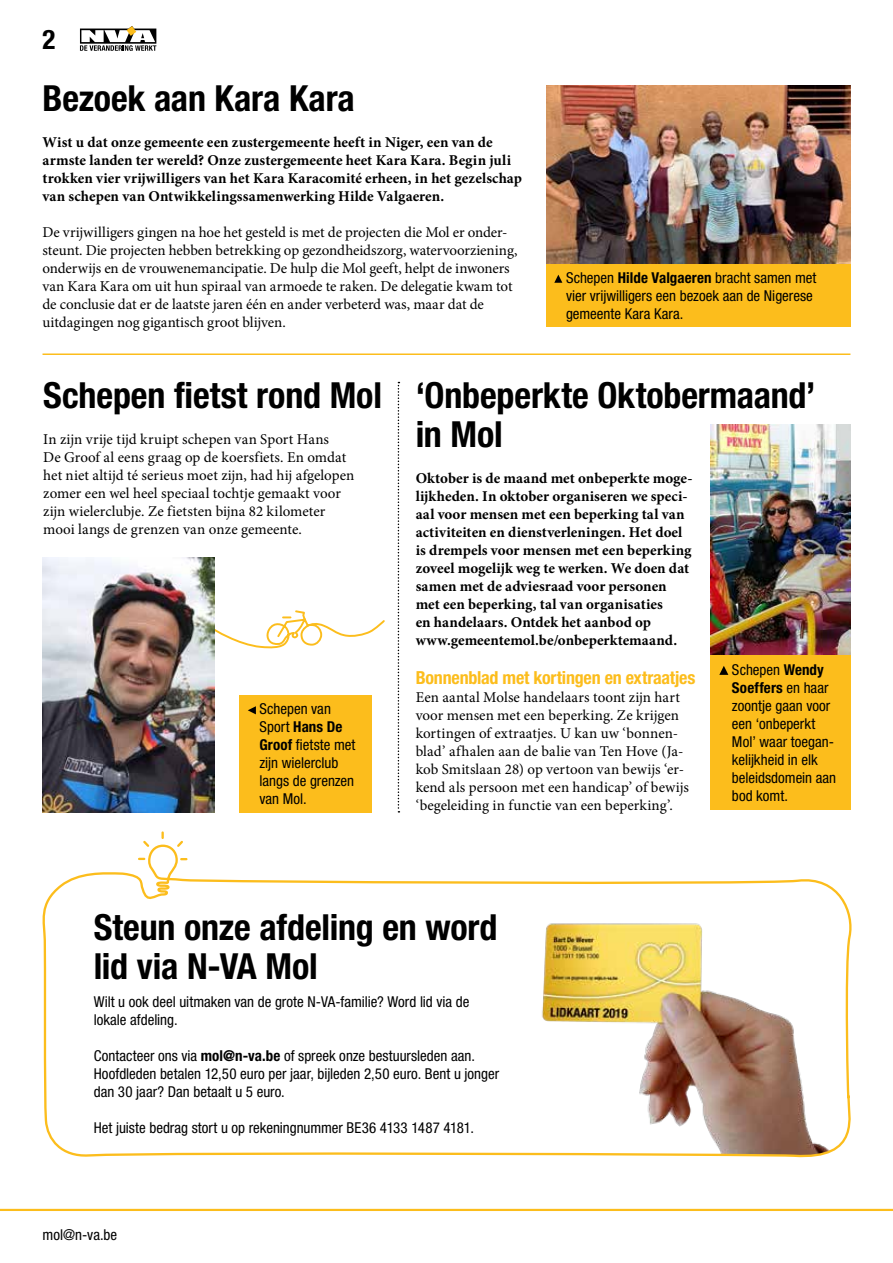
<style>
.page{position:relative;width:893px;height:1263px;background:#fff}
.page>*{position:absolute;margin:0;border:0;box-sizing:border-box;transform-origin:0 0}
.t1{font:700 condensed 36px/39px "Helvetica Neue LT Std";letter-spacing:-.005em;color:#000}
.t2{font:700 condensed 27px "Helvetica Neue LT Std";color:#000}
.t3{font:700 condensed 18px "Helvetica Neue LT Std";letter-spacing:-.01em;color:#fcbd1c}
.t4{font:15px/18px "Minion Pro";color:#000}
.t5{font:700 15px/18px "Minion Pro";letter-spacing:.005em;color:#000}
.t6{font:condensed 15px/18px "Helvetica Neue LT Std";color:#000}
.s1{font-weight:700}
</style>
<div class="page">
<svg style="left:214px;top:609px;width:171px;height:42px"></svg>
<img style="left:546px;top:85px;width:304px;height:179px">
<div style="left:546px;top:264px;width:304px;height:63px;background:#fcbd1c"></div>
<svg style="left:554px;top:275px;width:8px;height:8px"></svg>
<img style="left:710px;top:424px;width:140px;height:231px">
<div style="left:710px;top:655px;width:140px;height:155px;background:#fcbd1c"></div>
<svg style="left:719px;top:666px;width:9px;height:9px"></svg>
<img style="left:43px;top:557px;width:171px;height:255px">
<div style="left:240px;top:695px;width:132px;height:117px;background:#fcbd1c"></div>
<svg style="left:248px;top:706px;width:8px;height:8px"></svg>
<hr style="left:43px;top:353px;width:807px;height:2px;background:#fcbd1c">
<svg style="left:398px;top:382px;width:1px;height:430px"></svg>
<svg style="left:42px;top:831px;width:810px;height:327px"></svg>
<svg style="left:0;top:1208px;width:893px;height:3px;background:#fccf5b"></svg>
<svg style="left:80px;top:26px;width:76px;height:25px"></svg>
<h2 class="t2" style="left:43px;top:23px;width:14px">2</h2>
<h1 class="t1" style="left:43px;top:78px;width:314px">Bezoek aan Kara Kara</h1>
<p class="t5" style="left:43px;top:133px;width:481px">Wist u dat onze gemeente een zustergemeente heeft in Niger, een van de armste landen ter wereld? Onze zustergemeente heet Kara Kara. Begin juli trokken vier vrijwilligers van het Kara Karacomité erheen, in het gezelschap van schepen van Ontwikkelingssamenwerking Hilde Valgaeren.</p>
<p class="t4" style="left:43px;top:223px;width:477px">De vrijwilligers gingen na hoe het gesteld is met de projecten die Mol er onder&shy;steunt. Die projecten hebben betrekking op gezondheidszorg, watervoorziening, onderwijs en de vrouwenemancipatie. De hulp die Mol geeft, helpt de inwoners van Kara Kara om uit hun spiraal van armoede te raken. De delegatie kwam tot de conclusie dat er de laatste jaren één en ander verbeterd was, maar dat de uitdagingen nog gigantisch groot blijven.</p>
<p class="t6" style="left:566px;top:268px;width:252px">Schepen <span class="s1">Hilde Valgaeren</span> bracht samen met vier vrijwilligers een bezoek aan de Nigerese gemeente Kara Kara.</p>
<h1 class="t1" style="left:43px;top:375px;width:340px">Schepen fietst rond Mol</h1>
<p class="t4" style="left:43px;top:430px;width:313px">In zijn vrije tijd kruipt schepen van Sport Hans<br>De Groof al eens graag op de koersfiets. En omdat het niet altijd té serieus moet zijn, had hij afgelopen zomer een wel heel speciaal tochtje gemaakt voor zijn wielerclubje. Ze fietsten bijna 82 kilometer mooi langs de grenzen van onze gemeente.</p>
<p class="t6" style="left:259px;top:700px;width:98px">Schepen van<br>Sport <span class="s1">Hans De<br>Groof</span> fietste met zijn wielerclub langs de grenzen van Mol.</p>
<h1 class="t1" style="left:416px;top:375px;width:401px">‘Onbeperkte Oktobermaand’ in Mol</h1>
<p class="t5" style="left:416px;top:468px;width:278px">Oktober is de maand met onbeperkte moge&shy;lijkheden. In oktober organiseren we speci&shy;aal voor mensen met een beperking tal van activiteiten en dienstverleningen. Het doel is drempels voor mensen met een beperking zoveel mogelijk weg te werken. We doen dat samen met de adviesraad voor personen met een beperking, tal van organisaties<br>en handelaars. Ontdek het aanbod op www.gemeentemol.be/onbeperktemaand.</p>
<p class="t3" style="left:416px;top:666px;width:281px">Bonnenblad met kortingen en extraatjes</p>
<p class="t4" style="left:416px;top:688px;width:275px">Een aantal Molse handelaars toont zijn hart voor mensen met een beperking. Ze krijgen kortingen of extraatjes. U kan uw ‘bonnen&shy;blad’ afhalen aan de balie van Ten Hove (Ja&shy;kob Smitslaan 28) op vertoon van bewijs ‘er&shy;kend als persoon met een handicap’ of bewijs ‘begeleiding in functie van een beperking’.</p>
<p class="t6" style="left:732px;top:660px;width:106px">Schepen <span class="s1">Wendy<br>Soeffers</span> en haar zoontje gaan voor een ‘onbeperkt<br>Mol’ waar toegan&shy;kelijkheid in elk beleidsdomein aan bod komt.</p>
<h1 class="t1" style="left:94px;top:907px;width:405px">Steun onze afdeling en word lid via N-VA Mol</h1>
<p class="t6" style="left:94px;top:992px;width:377px">Wilt u ook deel uitmaken van de grote N-VA-familie? Word lid via de lokale afdeling.</p>
<p class="t6" style="left:94px;top:1046px;width:407px">Contacteer ons via <span class="s1">mol@n-va.be</span> of spreek onze bestuursleden aan.<br>Hoofdleden betalen 12,50 euro per jaar, bijleden 2,50 euro. Bent u jonger dan 30 jaar? Dan betaalt u 5 euro.</p>
<p class="t6" style="left:94px;top:1118px;width:382px">Het juiste bedrag stort u op rekeningnummer BE36 4133 1487 4181.</p>
<p class="t6" style="left:43px;top:1225px;width:76px">mol@n-va.be</p>
</div>
